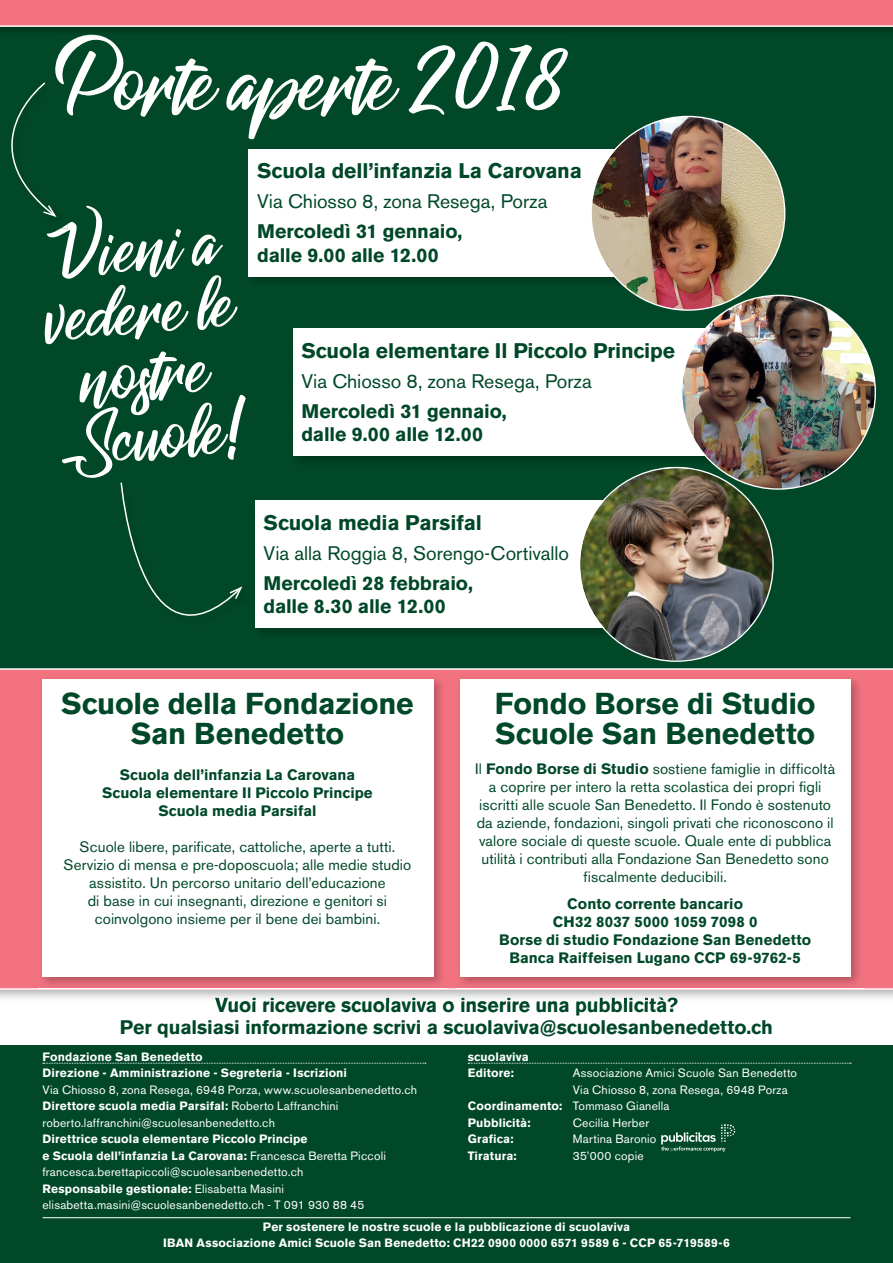
<style>
.page{position:relative;width:893px;height:1263px;background:#fff}
.page>*{position:absolute;margin:0;border:0;box-sizing:border-box;transform-origin:0 0}
.t1{font:72.9px "Raph Lanok Future";color:#fff}
.t2{font:61.2px/63px "Raph Lanok Future";color:#fff;text-align:center}
.t3{font:700 30px/30px "Akzidenz Grotesk BE";letter-spacing:-.005em;color:#014829;text-align:center}
.t4{font:700 21px "Akzidenz Grotesk BE";letter-spacing:-.005em;color:#014829}
.t5{font:700 19.5px/23.4px "Akzidenz Grotesk BE";letter-spacing:-.005em;color:#014829}
.t6{font:19.5px "Akzidenz Grotesk BE";color:#014829}
.t7{font:15px/18px "Akzidenz Grotesk BE";letter-spacing:.01em;color:#014829;text-align:center}
.t8{font:700 15px/18px "Akzidenz Grotesk BE";letter-spacing:.005em;color:#014829;text-align:center}
.t9{font:12px/16.5px "Akzidenz Grotesk BE";letter-spacing:.02em;color:#fff}
.t10{font:700 12px/16.5px "Akzidenz Grotesk BE";letter-spacing:.01em;color:#fff}
.s1{font-weight:700}
</style>
<div class="page">
<div style="left:0;top:0;width:893px;height:673px;background:#014829"></div>
<div style="left:0;top:1045px;width:893px;height:218px;background:#014829"></div>
<hr style="left:43px;top:1217px;width:807px;height:1px;background:#fff">
<img style="left:248px;top:145px;width:519px;height:144px">
<div style="left:249px;top:149px;width:505px;height:127px;background:#fff"></div>
<img style="left:591px;top:116px;width:194px;height:194px;border-radius:97px">
<img style="left:255px;top:500px;width:324px;height:132px">
<div style="left:255px;top:501px;width:461px;height:127px;background:#fff"></div>
<img style="left:298px;top:324px;width:554px;height:145px">
<img style="left:579px;top:467px;width:195px;height:195px">
<img style="left:657px;top:467px;width:38px;height:2px">
<div style="left:293px;top:328px;width:547px;height:128px;background:#fff"></div>
<img style="left:682px;top:295px;width:193px;height:194px;border-radius:97px">
<img style="left:60px;top:224px;width:8px;height:5px">
<img style="left:57px;top:79px;width:11px;height:34px">
<svg style="left:11px;top:82px;width:47px;height:135px"></svg>
<svg style="left:120px;top:482px;width:123px;height:134px"></svg>
<svg style="left:43px;top:1063px;width:383px;height:1px"></svg>
<svg style="left:468px;top:1063px;width:383px;height:1px"></svg>
<svg style="left:661px;top:1124px;width:74px;height:28px"></svg>
<div style="left:0;top:27px;width:893px;height:8px;background:#003e21"></div>
<img style="left:72px;top:35px;width:38px;height:5px">
<svg style="left:0;top:0;width:893px;height:27px;background:#f17986"></svg>
<img style="left:215px;top:997px;width:463px;height:5px">
<svg style="left:0;top:668px;width:893px;height:322px;background:#f07b87"></svg>
<img style="left:38px;top:675px;width:409px;height:314px">
<div style="left:43px;top:679px;width:391px;height:297px;background:#fff"></div>
<img style="left:456px;top:675px;width:407px;height:314px">
<div style="left:460px;top:679px;width:390px;height:297px;background:#fff"></div>
<h1 class="t1" style="left:57px;top:43px;width:510px">Porte aperte 2018</h1>
<h3 class="t4" style="left:257px;top:159px;width:326px">Scuola dell’infanzia La Carovana</h3>
<h3 class="t6" style="left:257px;top:190px;width:292px">Via Chiosso 8, zona Resega, Porza</h3>
<h3 class="t5" style="left:257px;top:220px;width:207px">Mercoledì 31 gennaio, dalle 9.00 alle 12.00</h3>
<h2 class="t2" style="left:37px;top:227px;width:192px;rotate:-5deg">Vieni a vedere le nostre<br>Scuole!</h2>
<h3 class="t4" style="left:301px;top:338px;width:375px">Scuola elementare Il Piccolo Principe</h3>
<h3 class="t6" style="left:301px;top:370px;width:292px">Via Chiosso 8, zona Resega, Porza</h3>
<h3 class="t5" style="left:301px;top:400px;width:207px">Mercoledì 31 gennaio, dalle 9.00 alle 12.00</h3>
<h3 class="t4" style="left:263px;top:511px;width:220px">Scuola media Parsifal</h3>
<h3 class="t6" style="left:263px;top:542px;width:307px">Via alla Roggia 8, Sorengo-Cortivallo</h3>
<h3 class="t5" style="left:263px;top:572px;width:211px">Mercoledì 28 febbraio, dalle 8.30 alle 12.00</h3>
<h3 class="t3" style="left:61px;top:689px;width:354px">Scuole della Fondazione<br>San Benedetto</h3>
<p class="t8" style="left:102px;top:766px;width:272px">Scuola dell’infanzia La Carovana<br>Scuola elementare Il Piccolo Principe<br>Scuola media Parsifal</p>
<p class="t7" style="left:64px;top:838px;width:349px">Scuole libere, parificate, cattoliche, aperte a tutti.<br>Servizio di mensa e pre-doposcuola; alle medie studio assistito. Un percorso unitario dell’educazione<br>di base in cui insegnanti, direzione e genitori si coinvolgono insieme per il bene dei bambini.</p>
<h3 class="t3" style="left:495px;top:689px;width:322px;text-align:left">Fondo Borse di Studio<br>Scuole San Benedetto</h3>
<p class="t7" style="left:475px;top:760px;width:361px">Il <span class="s1">Fondo Borse di Studio</span> sostiene famiglie in difficoltà a coprire per intero la retta scolastica dei propri figli iscritti alle scuole San Benedetto. Il Fondo è sostenuto da aziende, fondazioni, singoli privati che riconoscono il valore sociale di queste scuole. Quale ente di pubblica utilità i contributi alla Fondazione San Benedetto sono fiscalmente deducibili.</p>
<p class="t8" style="left:499px;top:895px;width:313px">Conto corrente bancario<br>CH32 8037 5000 1059 7098 0<br>Borse di studio Fondazione San Benedetto<br>Banca Raiffeisen Lugano CCP 69-9762-5</p>
<h3 class="t5" style="left:120px;top:994px;width:655px;line-height:22.5px;text-align:center">Vuoi ricevere scuolaviva o inserire una pubblicità?<br>Per qualsiasi informazione scrivi a scuolaviva@scuolesanbenedetto.ch</h3>
<p class="t10" style="left:43px;top:1048px;width:306px">Fondazione San Benedetto<br>Direzione - Amministrazione - Segreteria - Iscrizioni</p>
<p class="t9" style="left:43px;top:1081px;width:376px">Via Chiosso 8, zona Resega, 6948 Porza, www.scuolesanbenedetto.ch<br><span class="s1">Direttore scuola media Parsifal:</span> Roberto Laffranchini roberto.laffranchini@scuolesanbenedetto.ch</p>
<p class="t9" style="left:43px;top:1131px;width:345px"><span class="s1">Direttrice scuola elementare Piccolo Principe<br>e Scuola dell’infanzia La Carovana:</span> Francesca Beretta Piccoli francesca.berettapiccoli@scuolesanbenedetto.ch <span class="s1">Responsabile gestionale:</span> Elisabetta Masini elisabetta.masini@scuolesanbenedetto.ch - T 091 930 88 45</p>
<p class="t10" style="left:468px;top:1048px;width:63px">scuolaviva<br>Editore:</p>
<p class="t9" style="left:573px;top:1065px;width:226px">Associazione Amici Scuole San Benedetto</p>
<p class="t9" style="left:573px;top:1081px;width:217px">Via Chiosso 8, zona Resega, 6948 Porza</p>
<p class="t9" style="left:468px;top:1098px;width:203px"><span class="s1">Coordinamento:</span> Tommaso Gianella</p>
<p class="t10" style="left:468px;top:1114px;width:65px">Pubblicità:</p>
<p class="t9" style="left:573px;top:1114px;width:78px">Cecilia Herber</p>
<p class="t10" style="left:468px;top:1131px;width:47px">Grafica:</p>
<p class="t9" style="left:573px;top:1131px;width:85px">Martina Baronio</p>
<p class="t10" style="left:468px;top:1147px;width:51px">Tiratura:</p>
<p class="t9" style="left:573px;top:1147px;width:73px">35’000 copie</p>
<p class="t10" style="left:163px;top:1218px;width:568px;text-align:center">Per sostenere le nostre scuole e la pubblicazione di scuolaviva<br>IBAN Associazione Amici Scuole San Benedetto: CH22 0900 0000 6571 9589 6 - CCP 65-719589-6</p>
</div>
